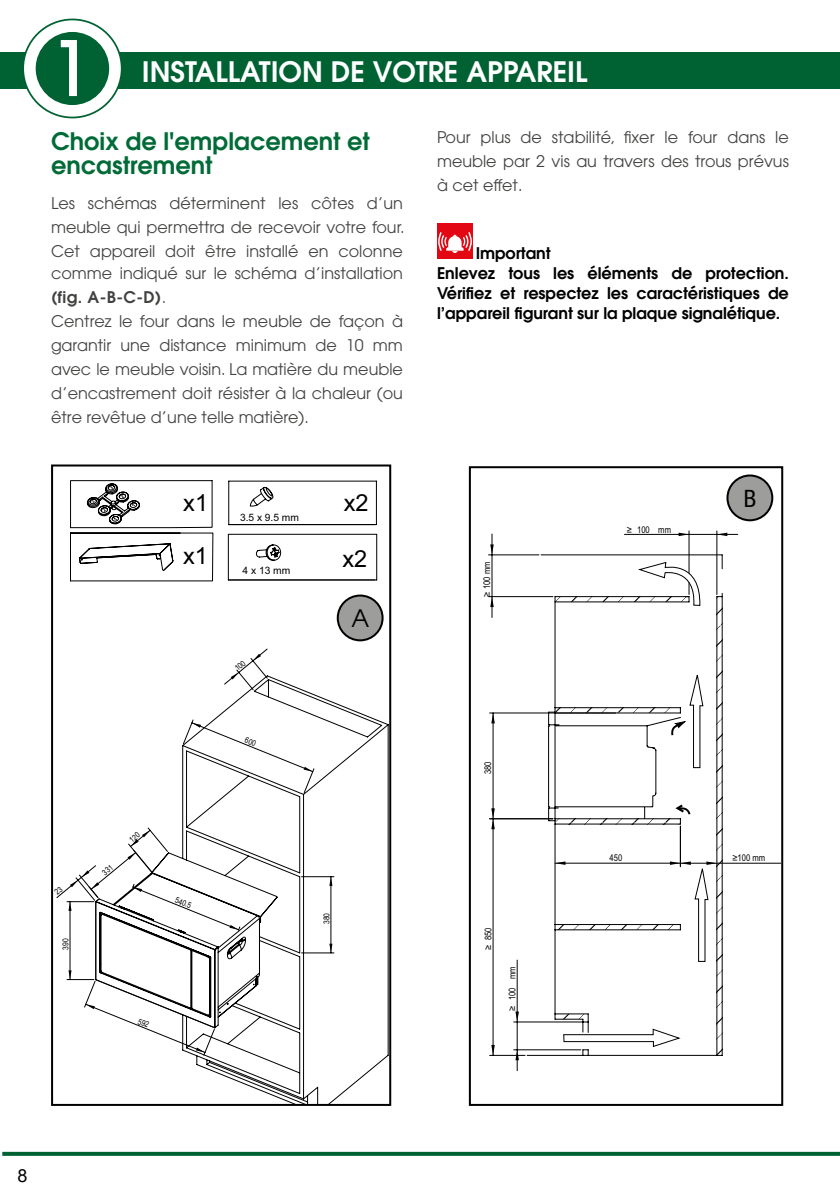
<style>
.page{position:relative;width:840px;height:1191px;background:#fff}
.page>*{position:absolute;margin:0;border:0;box-sizing:border-box;transform-origin:0 0}
.t1{font:500 75.6px "Avant Garde";color:#fff}
.t2{font:600 28px "Avant Garde";color:#fff}
.t3{font:600 24px/24px "Avant Garde";color:#006b37}
.t4{font:24px "Avant Garde";color:#000}
.t5{font:condensed 24px "Helvetica Neue";color:#000}
.t6{font:23.6px "Arial";color:#000}
.t7{font:18px "Arial";color:#000}
.t8{font:16px/24px "Avant Garde";color:#424241;text-align:justify}
.t9{font:600 16px/20px "Avant Garde";letter-spacing:-.005em;color:#000}
.t10{font:10.2px "Arial";color:#000}
.t11{font:9.4px "Arial Narrow";color:#000}
.t12{font:8.2px "Arial Narrow";color:#000}
.s1{font-weight:600}
</style>
<div class="page">
<div style="left:437px;top:223px;width:38px;height:36px;background:linear-gradient(to bottom,#fff,#fff)"></div>
<div style="left:437px;top:224px;width:35px;height:35px;background:#e30613"></div>
<svg style="left:438px;top:232px;width:33px;height:21px"></svg>
<svg style="left:182px;top:675px;width:206px;height:428px"></svg>
<svg style="left:329px;top:943px;width:3px;height:9px"></svg>
<svg style="left:329px;top:877px;width:3px;height:9px"></svg>
<hr style="left:301px;top:952px;width:33px;height:1px;background:#000">
<hr style="left:301px;top:876px;width:33px;height:1px;background:#000">
<hr style="left:330px;top:876px;width:1px;height:77px;background:#000">
<svg style="left:228px;top:534px;width:149px;height:46px"></svg>
<hr style="left:228px;top:481px;width:1px;height:43px;background:#000">
<hr style="left:229px;top:481px;width:147px;height:1px;background:#000">
<hr style="left:376px;top:481px;width:1px;height:43px;background:#000">
<hr style="left:229px;top:524px;width:147px;height:1px;background:#000">
<svg style="left:70px;top:480px;width:143px;height:101px"></svg>
<svg style="left:249px;top:486px;width:24px;height:20px"></svg>
<div style="left:51px;top:464px;width:340px;height:642px;border:2px solid #000"></div>
<svg style="left:678px;top:532px;width:10px;height:4px"></svg>
<svg style="left:717px;top:532px;width:10px;height:4px"></svg>
<hr style="left:688px;top:531px;width:1px;height:63px;background:#000">
<hr style="left:716px;top:531px;width:1px;height:63px;background:#000">
<hr style="left:624px;top:534px;width:113px;height:1px;background:#000">
<svg style="left:526px;top:592px;width:196px;height:464px"></svg>
<svg style="left:555px;top:597px;width:81px;height:4px"></svg>
<hr style="left:554px;top:596px;width:134px;height:1px;background:#000">
<hr style="left:554px;top:601px;width:134px;height:1px;background:#000">
<hr style="left:540px;top:554px;width:181px;height:1px;background:#000">
<svg style="left:721px;top:555px;width:1px;height:14px"></svg>
<svg style="left:491px;top:713px;width:3px;height:10px"></svg>
<hr style="left:489px;top:712px;width:126px;height:1px;background:#000">
<hr style="left:492px;top:713px;width:1px;height:105px;background:#000">
<svg style="left:515px;top:1050px;width:3px;height:10px"></svg>
<svg style="left:515px;top:1011px;width:3px;height:10px"></svg>
<hr style="left:513px;top:1049px;width:67px;height:1px;background:#000">
<hr style="left:513px;top:1021px;width:70px;height:1px;background:#000">
<hr style="left:516px;top:960px;width:1px;height:110px;background:#000">
<svg style="left:554px;top:861px;width:8px;height:4px"></svg>
<hr style="left:554px;top:863px;width:126px;height:1px;background:#000">
<svg style="left:708px;top:861px;width:8px;height:4px"></svg>
<hr style="left:680px;top:863px;width:100px;height:1px;background:#000">
<svg style="left:490px;top:597px;width:3px;height:10px"></svg>
<svg style="left:490px;top:544px;width:3px;height:10px"></svg>
<hr style="left:488px;top:596px;width:64px;height:1px;background:#000">
<hr style="left:488px;top:554px;width:50px;height:1px;background:#000">
<hr style="left:491px;top:534px;width:1px;height:83px;background:#000">
<svg style="left:491px;top:1045px;width:3px;height:10px"></svg>
<svg style="left:491px;top:808px;width:3px;height:21px"></svg>
<hr style="left:489px;top:1055px;width:35px;height:1px;background:#000">
<hr style="left:489px;top:818px;width:63px;height:1px;background:#000">
<hr style="left:492px;top:818px;width:1px;height:237px;background:#000">
<svg style="left:562px;top:674px;width:146px;height:373px"></svg>
<svg style="left:636px;top:560px;width:64px;height:46px"></svg>
<svg style="left:673px;top:802px;width:18px;height:14px"></svg>
<svg style="left:670px;top:720px;width:17px;height:17px"></svg>
<div style="left:468px;top:466px;width:314px;height:640px;border:2px solid #000"></div>
<div style="left:337px;top:595px;width:45px;height:45px;background:#9d9d9c;border-radius:50%"></div>
<div style="left:336px;top:594px;width:47px;height:47px;border:2px solid #000;border-radius:50%"></div>
<div style="left:727px;top:475px;width:44px;height:45px;background:#9d9d9c;border-radius:50%"></div>
<div style="left:726px;top:474px;width:46px;height:47px;border:2px solid #000;border-radius:50%"></div>
<svg style="left:2px;top:1151px;width:837px;height:4px;background:#36835e"></svg>
<hr style="left:839px;top:52px;width:1px;height:37px;background:#006233">
<div style="left:0;top:52px;width:839px;height:37px;background:#006233"></div>
<div style="left:23px;top:19px;width:99px;height:98px;background:#fff;border-radius:50%"></div>
<div style="left:22px;top:19px;width:100px;height:99px;border:2px solid #006233;border-radius:50%"></div>
<div style="left:36px;top:32px;width:73px;height:73px;background:#006233;border-radius:50%"></div>
<svg style="left:56px;top:827px;width:204px;height:229px"></svg>
<svg style="left:182px;top:719px;width:132px;height:74px"></svg>
<svg style="left:223px;top:648px;width:45px;height:42px"></svg>
<h1 class="t1" style="left:50px;top:22px;width:44px">1</h1>
<h2 class="t2" style="left:142px;top:54px;width:447px">INSTALLATION DE VOTRE APPAREIL</h2>
<h3 class="t3" style="left:51px;top:128px;width:320px">Choix de l'emplacement et encastrement</h3>
<p class="t8" style="left:51px;top:191px;width:355px">Les schémas déterminent les côtes d’un meuble qui permettra de recevoir votre four.<br>Cet appareil doit être installé en colonne</p>
<p class="t8" style="left:51px;top:261px;width:353px;text-align:left">comme indiqué sur le schéma d’installation <span class="s1">(fig. A-B-C-D)</span>.<br>Centrez le four dans le meuble de façon à garantir une distance minimum de 10 mm avec le meuble voisin. La matière du meuble d’encastrement doit résister à la chaleur (ou être revêtue d’une telle matière).</p>
<h3 class="t6" style="left:183px;top:487px;width:26px">x1</h3>
<h3 class="t6" style="left:183px;top:540px;width:26px">x1</h3>
<p class="t10" style="left:240px;top:511px;width:60px">3.5 x 9.5 mm</p>
<p class="t10" style="left:242px;top:564px;width:49px">4 x 13 mm</p>
<h3 class="t6" style="left:343px;top:487px;width:26px">x2</h3>
<h3 class="t6" style="left:342px;top:543px;width:26px">x2</h3>
<h3 class="t4" style="left:351px;top:604px;width:19px">A</h3>
<p class="t8" style="left:437px;top:125px;width:353px">Pour plus de stabilité, fixer le four dans le meuble par 2 vis au travers des trous prévus à cet effet.</p>
<p class="t9" style="left:437px;top:243px;width:353px;text-indent:39px">Important<br>Enlevez tous les éléments de protection.<br>Vérifiez et respectez les caractéristiques de l’appareil figurant sur la plaque signalétique.</p>
<p class="t11" style="left:480px;top:596px;width:36px;rotate:-90deg">≥ 100 mm</p>
<p class="t11" style="left:636px;top:522px;width:14px">100</p>
<p class="t11" style="left:626px;top:522px;width:7px">≥</p>
<p class="t11" style="left:658px;top:522px;width:14px">mm</p>
<h3 class="t5" style="left:743px;top:485px;width:14px">B</h3>
<p class="t12" style="left:60px;top:950px;width:13px;rotate:-90deg">390</p>
<p class="t12" style="left:178px;top:894px;width:18px;rotate:22deg">540.5</p>
<p class="t12" style="left:320px;top:924px;width:13px;rotate:-90deg">380</p>
<p class="t11" style="left:481px;top:774px;width:14px;rotate:-90deg">380</p>
<p class="t11" style="left:481px;top:940px;width:14px;rotate:-90deg">850</p>
<p class="t11" style="left:481px;top:950px;width:7px;rotate:-90deg">≥</p>
<p class="t11" style="left:505px;top:979px;width:14px;rotate:-90deg">mm</p>
<p class="t11" style="left:505px;top:1000px;width:14px;rotate:-90deg">100</p>
<p class="t11" style="left:505px;top:1010px;width:7px;rotate:-90deg">≥</p>
<p class="t11" style="left:609px;top:851px;width:14px">450</p>
<p class="t11" style="left:732px;top:851px;width:34px">≥100 mm</p>
<p class="t7" style="left:17px;top:1163px;width:12px">8</p>
</div>
